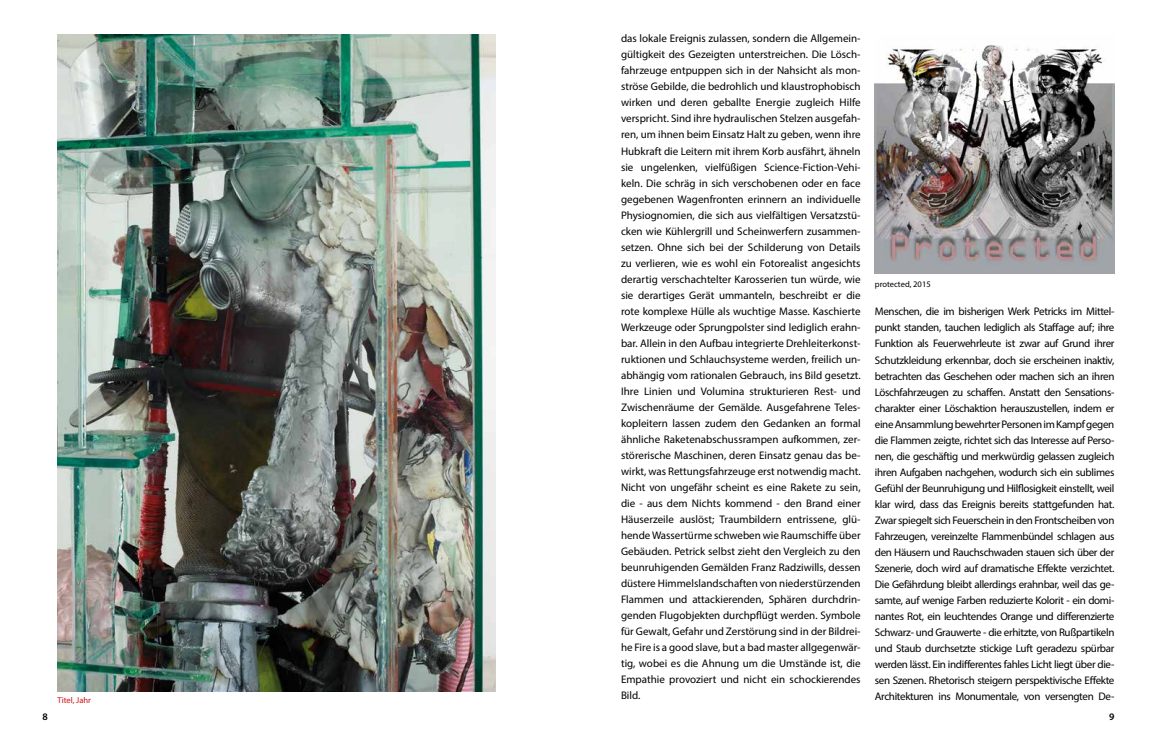
<style>
.page{position:relative;width:1157px;height:738px;background:#fff}
.page>*{position:absolute;margin:0;border:0;box-sizing:border-box;transform-origin:0 0}
.t1{font:11px/16px "Myriad Pro";letter-spacing:-.015em;color:#000;text-align:justify}
.t2{font:600 10px "Myriad Pro";color:#000}
.t3{font:8.5px "Myriad Pro";color:#000}
.t4{font:8.5px "Myriad Pro";color:#cd1013}
</style>
<div class="page">
<img style="left:58px;top:34px;width:437px;height:656px">
<img style="left:874px;top:44px;width:240px;height:230px">
<p class="t4" style="left:58px;top:693px;width:35px">Titel, Jahr</p>
<p class="t1" style="left:621px;top:30px;width:241px">das lokale Ereignis zulassen, sondern die Allgemein&shy;gültigkeit des Gezeigten unterstreichen. Die Lösch&shy;fahrzeuge entpuppen sich in der Nahsicht als mon&shy;ströse Gebilde, die bedrohlich und klaustrophobisch wirken und deren geballte Energie zugleich Hilfe verspricht. Sind ihre hydraulischen Stelzen ausgefah&shy;ren, um ihnen beim Einsatz Halt zu geben, wenn ihre Hubkraft die Leitern mit ihrem Korb ausfährt, ähneln sie ungelenken, vielfüßigen Science-Fiction-Vehi&shy;keln. Die schräg in sich verschobenen oder en face gegebenen Wagenfronten erinnern an individuelle Physiognomien, die sich aus vielfältigen Versatzstü&shy;cken wie Kühlergrill und Scheinwerfern zusammen&shy;setzen. Ohne sich bei der Schilderung von Details zu verlieren, wie es wohl ein Fotorealist angesichts derartig verschachtelter Karosserien tun würde, wie sie derartiges Gerät ummanteln, beschreibt er die rote komplexe Hülle als wuchtige Masse. Kaschierte Werkzeuge oder Sprungpolster sind lediglich erahn&shy;bar. Allein in den Aufbau integrierte Drehleiterkonst&shy;ruktionen und Schlauchsysteme werden, freilich un&shy;abhängig vom rationalen Gebrauch, ins Bild gesetzt.<br>Ihre Linien und Volumina strukturieren Rest- und Zwischenräume der Gemälde. Ausgefahrene Teles&shy;kopleitern lassen zudem den Gedanken an formal ähnliche Raketenabschussrampen aufkommen, zer&shy;störerische Maschinen, deren Einsatz genau das be&shy;wirkt, was Rettungsfahrzeuge erst notwendig macht.<br>Nicht von ungefähr scheint es eine Rakete zu sein, die - aus dem Nichts kommend - den Brand einer Häuserzeile auslöst; Traumbildern entrissene, glü&shy;hende Wassertürme schweben wie Raumschiffe über Gebäuden. Petrick selbst zieht den Vergleich zu den beunruhigenden Gemälden Franz Radziwills, dessen düstere Himmelslandschaften von niederstürzenden Flammen und attackierenden, Sphären durchdrin&shy;genden Flugobjekten durchpflügt werden. Symbole für Gewalt, Gefahr und Zerstörung sind in der Bildrei&shy;he Fire is a good slave, but a bad master allgegenwär&shy;tig, wobei es die Ahnung um die Umstände ist, die Empathie provoziert und nicht ein schockierendes Bild.</p>
<p class="t3" style="left:874px;top:278px;width:57px">protected, 2015</p>
<p class="t1" style="left:874px;top:303px;width:241px">Menschen, die im bisherigen Werk Petricks im Mittel&shy;punkt standen, tauchen lediglich als Staffage auf; ihre Funktion als Feuerwehrleute ist zwar auf Grund ihrer Schutzkleidung erkennbar, doch sie erscheinen inaktiv, betrachten das Geschehen oder machen sich an ihren Löschfahrzeugen zu schaffen. Anstatt den Sensations&shy;charakter einer Löschaktion herauszustellen, indem er eine Ansammlung bewehrter Personen im Kampf gegen die Flammen zeigte, richtet sich das Interesse auf Perso&shy;nen, die geschäftig und merkwürdig gelassen zugleich ihren Aufgaben nachgehen, wodurch sich ein sublimes Gefühl der Beunruhigung und Hilflosigkeit einstellt, weil klar wird, dass das Ereignis bereits stattgefunden hat.<br>Zwar spiegelt sich Feuerschein in den Frontscheiben von Fahrzeugen, vereinzelte Flammenbündel schlagen aus den Häusern und Rauchschwaden stauen sich über der Szenerie, doch wird auf dramatische Effekte verzichtet.<br>Die Gefährdung bleibt allerdings erahnbar, weil das ge&shy;samte, auf wenige Farben reduzierte Kolorit - ein domi&shy;nantes Rot, ein leuchtendes Orange und differenzierte Schwarz- und Grauwerte - die erhitzte, von Rußpartikeln und Staub durchsetzte stickige Luft geradezu spürbar werden lässt. Ein indifferentes fahles Licht liegt über die&shy;sen Szenen. Rhetorisch steigern perspektivische Effekte Architekturen ins Monumentale, von versengten De-</p>
<p class="t2" style="left:43px;top:709px;width:7px">8</p>
<p class="t2" style="left:1109px;top:709px;width:7px">9</p>
</div>
